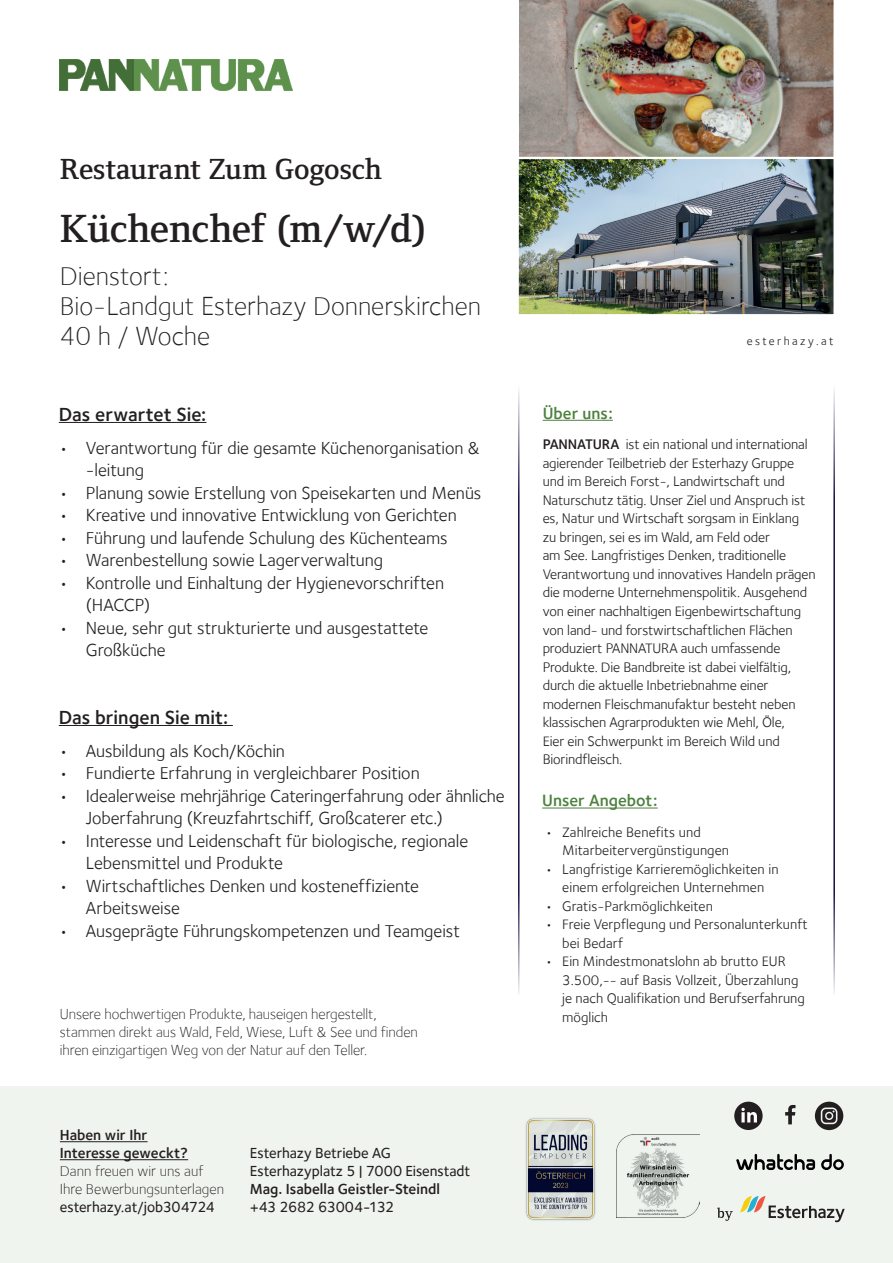
<style>
.page{position:relative;width:893px;height:1263px;background:#fff}
.page>*{position:absolute;margin:0;border:0;box-sizing:border-box;transform-origin:0 0}
.t1{font:40.5px "Foundry Form Serif Demi EHZY";letter-spacing:-.015em;color:#231f20}
.t2{font:30px "Foundry Form Serif Demi EHZY";color:#231f20}
.t3{font:300 27px "Foundry Sterling";color:#231f20}
.t4{font:600 19.5px "Foundry Sterling";color:#231f20}
.t5{font:18px/22.5px "Foundry Sterling";letter-spacing:-.005em;color:#231f20}
.t6{font:600 16.8px "Foundry Sterling";color:#4d813e}
.t7{font:300 15px/18px "Foundry Sterling";letter-spacing:-.005em;color:#231f20}
.t8{font:500 15px "Foundry Sterling";letter-spacing:-.005em;color:#231f20}
.t9{font:600 15px "Foundry Sterling";color:#231f20}
.t10{font:500 15px "Foundry Sterling";letter-spacing:-.035em;color:#231f20}
.t11{font:14.4px/18.6px "Foundry Sterling";letter-spacing:-.01em;color:#231f20}
.t12{font:12px "Foundry Sterling";letter-spacing:.2em;color:#231f20}
.s1{font-weight:600}
</style>
<div class="page">
<div style="left:0;top:1086px;width:893px;height:177px;background:#f0f4ee"></div>
<hr style="left:518px;top:382px;width:1px;height:613px;background:#160f45">
<hr style="left:833px;top:382px;width:2px;height:613px;background:#160f45">
<hr style="left:542px;top:808px;width:116px;height:1px;background:#4d813e">
<hr style="left:59px;top:422px;width:147px;height:1px;background:#231f20">
<hr style="left:59px;top:725px;width:174px;height:1px;background:#231f20">
<img style="left:60px;top:60px;width:233px;height:31px">
<hr style="left:543px;top:420px;width:70px;height:1px;background:#4d813e">
<hr style="left:60px;top:1141px;width:88px;height:1px;background:#231f20">
<hr style="left:60px;top:1159px;width:128px;height:1px;background:#231f20">
<img style="left:526px;top:1118px;width:70px;height:103px">
<svg style="left:785px;top:1105px;width:10px;height:19px"></svg>
<div style="left:734px;top:1102px;width:29px;height:28px;background:#231f20;border-radius:50%"></div>
<svg style="left:741px;top:1108px;width:16px;height:14px"></svg>
<svg style="left:815px;top:1102px;width:28px;height:28px"></svg>
<svg style="left:736px;top:1154px;width:79px;height:16px"></svg>
<svg style="left:821px;top:1154px;width:23px;height:16px"></svg>
<svg style="left:717px;top:1207px;width:16px;height:14px"></svg>
<svg style="left:740px;top:1196px;width:105px;height:26px"></svg>
<img style="left:616px;top:1134px;width:84px;height:84px">
<img style="left:518px;top:160px;width:316px;height:155px">
<img style="left:518px;top:0;width:316px;height:160px">
<p class="t2" style="left:60px;top:153px;width:324px">Restaurant Zum Gogosch</p>
<p class="t1" style="left:60px;top:206px;width:367px">Küchenchef (m/w/d)</p>
<p class="t3" style="left:60px;top:260px;width:110px">Dienstort:</p>
<p class="t3" style="left:60px;top:290px;width:423px">Bio-Landgut Esterhazy Donnerskirchen</p>
<p class="t3" style="left:60px;top:320px;width:152px">40 h / Woche</p>
<p class="t12" style="left:747px;top:334px;width:88px">esterhazy.at</p>
<p class="t6" style="left:543px;top:403px;width:72px">Über uns:</p>
<p class="t11" style="left:543px;top:435px;width:274px"><span class="s1">PANNATURA</span> ist ein national und international agierender Teilbetrieb der Esterhazy Gruppe und im Bereich Forst-, Landwirtschaft und Naturschutz tätig. Unser Ziel und Anspruch ist es, Natur und Wirtschaft sorgsam in Einklang zu bringen, sei es im Wald, am Feld oder<br>am See. Langfristiges Denken, traditionelle Verantwortung und innovatives Handeln prägen die moderne Unternehmenspolitik. Ausgehend von einer nachhaltigen Eigenbewirtschaftung von land- und forstwirtschaftlichen Flächen produziert PANNATURA auch umfassende Produkte. Die Bandbreite ist dabei vielfältig, durch die aktuelle Inbetriebnahme einer modernen Fleischmanufaktur besteht neben klassischen Agrarprodukten wie Mehl, Öle,<br>Eier ein Schwerpunkt im Bereich Wild und Biorindfleisch.</p>
<p class="t4" style="left:59px;top:402px;width:149px">Das erwartet Sie:</p>
<p class="t5" style="left:86px;top:436px;width:395px;text-indent:-27px">• Verantwortung für die gesamte Küchenorganisation &amp; -leitung</p>
<p class="t5" style="left:59px;top:481px;width:424px">• Planung sowie Erstellung von Speisekarten und Menüs</p>
<p class="t5" style="left:59px;top:504px;width:399px">• Kreative und innovative Entwicklung von Gerichten</p>
<p class="t5" style="left:59px;top:526px;width:390px">• Führung und laufende Schulung des Küchenteams</p>
<p class="t5" style="left:59px;top:549px;width:326px">• Warenbestellung sowie Lagerverwaltung</p>
<p class="t5" style="left:86px;top:571px;width:360px;text-indent:-27px">• Kontrolle und Einhaltung der Hygienevorschriften (HACCP)</p>
<p class="t5" style="left:86px;top:616px;width:344px;text-indent:-27px">• Neue, sehr gut strukturierte und ausgestattete<br>Großküche</p>
<p class="t4" style="left:59px;top:705px;width:171px">Das bringen Sie mit:</p>
<p class="t5" style="left:59px;top:739px;width:228px">• Ausbildung als Koch/Köchin</p>
<p class="t5" style="left:59px;top:762px;width:362px">• Fundierte Erfahrung in vergleichbarer Position</p>
<p class="t5" style="left:86px;top:784px;width:420px;text-indent:-27px">• Idealerweise mehrjährige Cateringerfahrung oder ähnliche<br>Joberfahrung (Kreuzfahrtschiff, Großcaterer etc.)</p>
<p class="t5" style="left:86px;top:829px;width:384px;text-indent:-27px">• Interesse und Leidenschaft für biologische, regionale<br>Lebensmittel und Produkte</p>
<p class="t5" style="left:86px;top:874px;width:335px;text-indent:-27px">• Wirtschaftliches Denken und kosteneffiziente<br>Arbeitsweise</p>
<p class="t5" style="left:59px;top:919px;width:403px">• Ausgeprägte Führungskompetenzen und Teamgeist</p>
<p class="t6" style="left:542px;top:791px;width:117px">Unser Angebot:</p>
<p class="t11" style="left:562px;top:822px;width:168px;text-indent:-17px">• Zahlreiche Benefits und<br>Mitarbeitervergünstigungen</p>
<p class="t11" style="left:545px;top:859px;width:235px;text-align:center">• Langfristige Karrieremöglichkeiten in einem erfolgreichen Unternehmen</p>
<p class="t11" style="left:545px;top:896px;width:169px">• Gratis-Parkmöglichkeiten</p>
<p class="t11" style="left:562px;top:915px;width:247px;text-indent:-17px">• Freie Verpflegung und Personalunterkunft bei Bedarf</p>
<p class="t11" style="left:562px;top:952px;width:244px;text-indent:-17px">• Ein Mindestmonatslohn ab brutto EUR<br>3.500,-- auf Basis Vollzeit, Überzahlung je nach Qualifikation und Berufserfahrung</p>
<p class="t7" style="left:60px;top:1005px;width:318px">Unsere hochwertigen Produkte, hauseigen hergestellt,</p>
<p class="t11" style="left:562px;top:1008px;width:47px">möglich</p>
<p class="t7" style="left:60px;top:1023px;width:359px">stammen direkt aus Wald, Feld, Wiese, Luft &amp; See und finden ihren einzigartigen Weg von der Natur auf den Teller.</p>
<p class="t9" style="left:60px;top:1126px;width:89px">Haben wir Ihr</p>
<p class="t9" style="left:60px;top:1144px;width:130px">Interesse geweckt?</p>
<p class="t7" style="left:60px;top:1162px;width:145px">Dann freuen wir uns auf</p>
<p class="t7" style="left:60px;top:1180px;width:166px">Ihre Bewerbungsunterlagen</p>
<p class="t8" style="left:60px;top:1198px;width:157px">esterhazy.at/job304724</p>
<p class="t8" style="left:250px;top:1144px;width:143px">Esterhazy Betriebe AG</p>
<p class="t8" style="left:250px;top:1162px;width:222px">Esterhazyplatz 5 | 7000 Eisenstadt</p>
<p class="t9" style="left:250px;top:1180px;width:192px">Mag. Isabella Geistler-Steindl</p>
<p class="t10" style="left:250px;top:1198px;width:146px">+43 2682 63004-132</p>
</div>
